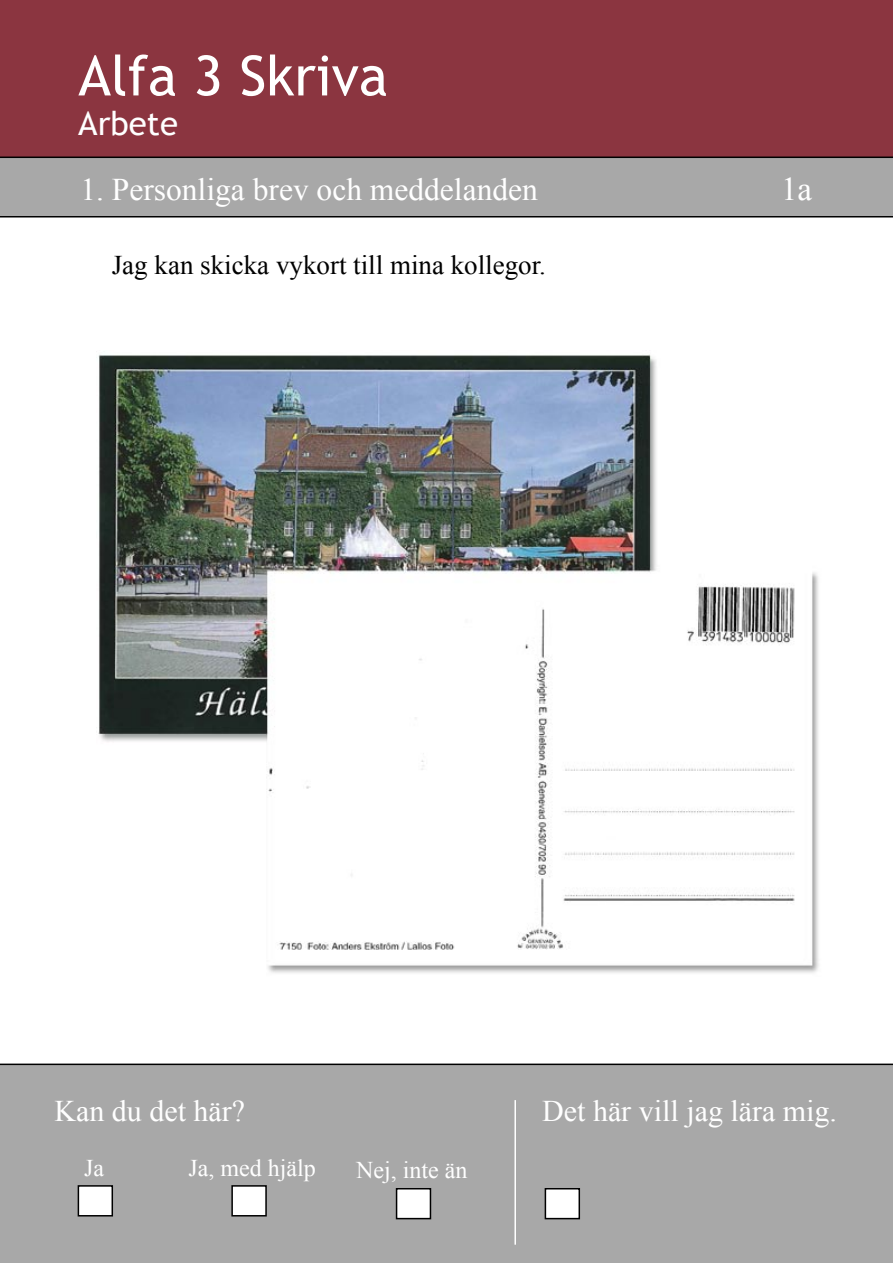
<style>
.page{position:relative;width:893px;height:1263px;background:#fff}
.page>*{position:absolute;margin:0;border:0;box-sizing:border-box;transform-origin:0 0}
.t1{font:55.5px "Trebuchet MS";color:#fff}
.t2{font:33px "Trebuchet MS";color:#fff}
.t3{font:33px "Times New Roman";color:#fff}
.t4{font:31.5px "Times New Roman";color:#fff}
.t5{font:30px "Times New Roman";color:#fff}
.t6{font:27px "Times New Roman";color:#000}
.t7{font:24px "Times New Roman";color:#fff}
</style>
<div class="page">
<div style="left:0;top:0;width:893px;height:158px;background:#8b3540"></div>
<div style="left:0;top:1063px;width:893px;height:200px;background:#a8a8a8"></div>
<hr style="left:514px;top:1100px;width:2px;height:145px;background:#fff">
<div style="left:78px;top:1186px;width:34px;height:30px;background:#fff"></div>
<div style="left:78px;top:1185px;width:35px;height:31px;border:2px solid #000"></div>
<div style="left:232px;top:1186px;width:34px;height:30px;background:#fff"></div>
<div style="left:231px;top:1185px;width:36px;height:31px;border:2px solid #000"></div>
<div style="left:397px;top:1189px;width:33px;height:29px;background:#fff"></div>
<div style="left:396px;top:1188px;width:35px;height:31px;border:2px solid #000"></div>
<div style="left:0;top:157px;width:893px;height:60px;background:#a8a8a8"></div>
<div style="left:545px;top:1189px;width:34px;height:29px;background:#fff"></div>
<div style="left:545px;top:1188px;width:35px;height:31px;border:2px solid #000"></div>
<img style="left:98px;top:354px;width:721px;height:619px">
<p class="t1" style="left:78px;top:43px;width:311px">Alfa 3 Skriva</p>
<p class="t2" style="left:78px;top:104px;width:101px">Arbete</p>
<p class="t4" style="left:80px;top:168px;width:459px">1. Personliga brev och meddelanden</p>
<p class="t3" style="left:781px;top:167px;width:33px">1a</p>
<p class="t6" style="left:112px;top:247px;width:436px">Jag kan skicka vykort till mina kollegor.</p>
<p class="t5" style="left:54px;top:1090px;width:192px">Kan du det här?</p>
<p class="t5" style="left:542px;top:1091px;width:296px">Det här vill jag lära mig.</p>
<p class="t7" style="left:84px;top:1152px;width:21px">Ja</p>
<p class="t7" style="left:189px;top:1151px;width:129px">Ja, med hjälp</p>
<p class="t7" style="left:356px;top:1154px;width:113px">Nej, inte än</p>
</div>
